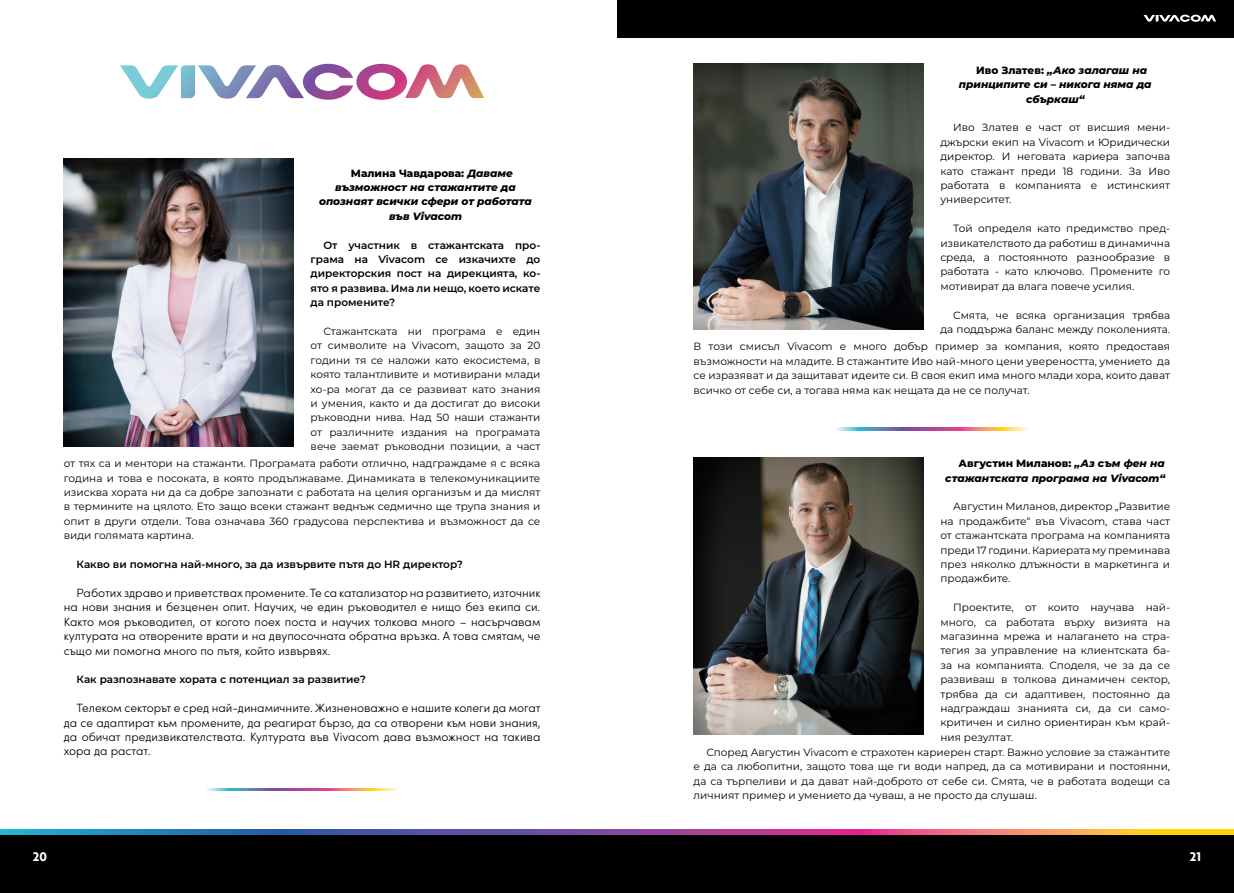
<style>
.page{position:relative;width:1234px;height:893px;background:#fff}
.page>*{position:absolute;margin:0;border:0;box-sizing:border-box;transform-origin:0 0}
.t1{font:700 13.5px "Agenda";color:#fff}
.t2{font:300 12px/14.4px "Sofia Pro";color:#000;text-align:justify}
.t3{font:10.5px/14.4px "Montserrat";color:#000;text-align:justify}
.t4{font:600 10.5px/14.4px "Montserrat";color:#000;text-align:justify}
.t5{font:italic 800 10.5px/14.4px "Montserrat";color:#000;text-align:right}
.t6{font:800 10.5px "Montserrat";color:#000}
.s1{font-style:italic}
.s2{font-style:normal}
</style>
<div class="page">
<img style="left:64px;top:159px;width:229px;height:287px">
<svg style="left:120px;top:64px;width:364px;height:36px"></svg>
<img style="left:693px;top:64px;width:230px;height:266px">
<img style="left:693px;top:457px;width:230px;height:278px">
<img style="left:207px;top:788px;width:191px;height:3px">
<img style="left:837px;top:428px;width:191px;height:2px">
<div style="left:0;top:832px;width:1233px;height:61px;background:#000"></div>
<div style="left:617px;top:0;width:616px;height:37px;background:#000"></div>
<svg style="left:1143px;top:15px;width:72px;height:7px"></svg>
<svg style="left:0;top:829px;width:1233px;height:6px;background:#8e6e8e"></svg>
<p class="t6" style="left:351px;top:165px;width:163px">Малина Чавдарова: <span class="s1">Даваме</span></p>
<p class="t5" style="left:335px;top:179px;width:182px">възможност на стажантите да</p>
<p class="t5" style="left:319px;top:194px;width:214px">опознаят всички сфери от работата</p>
<p class="t5" style="left:389px;top:208px;width:74px">във Vivacom</p>
<p class="t4" style="left:310px;top:237px;width:231px;text-indent:13px">От участник в стажантската про&shy;грама на Vivacom се изкачихте до директорския пост на дирекцията, ко&shy;ято я развива. Има ли нещо, което искате да промените?</p>
<p class="t3" style="left:310px;top:324px;width:231px;text-indent:13px">Стажантската ни програма е един от символите на Vivacom, защото за 20 години тя се наложи като екосистема, в която талантливите и мотивирани млади хо-ра могат да се развиват като знания и умения, както и да достигат до високи ръководни нива. Над 50 наши стажанти от различните издания на програмата вече заемат ръководни позиции, а част</p>
<p class="t3" style="left:64px;top:456px;width:478px">от тях са и ментори на стажанти. Програмата работи отлично, надграждаме я с всяка година и това е посоката, в която продължаваме. Динамиката в телекомуникациите изисква хората ни да са добре запознати с работата на целия организъм и да мислят в термините на цялото. Ето защо всеки стажант веднъж седмично ще трупа знания и опит в други отдели. Това означава 360 градусова перспектива и възможност да се види голямата картина.</p>
<p class="t4" style="left:77px;top:557px;width:388px">Какво ви помогна най-много, за да извървите пътя до HR директор?</p>
<p class="t2" style="left:64px;top:585px;width:478px;text-indent:13px">Работих здраво и приветствах промените. Те са катализатор на развитието, източник на нови знания и безценен опит. Научих, че един ръководител е нищо без екипа си.<br>Както моя ръководител, от когото поех поста и научих толкова много – насърчавам културата на отворените врати и на двупосочната обратна връзка. А това смятам, че също ми помогна много по пътя, който извървях.</p>
<p class="t4" style="left:77px;top:672px;width:291px">Как разпознавате хората с потенциал за развитие?</p>
<p class="t2" style="left:64px;top:700px;width:478px;text-indent:13px">Телеком секторът е сред най-динамичните. Жизненоважно е нашите колеги да могат да се адаптират към промените, да реагират бързо, да са отворени към нови знания, да обичат предизвикателствата. Културата във Vivacom дава възможност на такива хора да растат.</p>
<p class="t5" style="left:975px;top:62px;width:172px"><span class="s2">Иво Златев:</span> „Ако залагаш на</p>
<p class="t5" style="left:958px;top:77px;width:194px">принципите си – никога няма да</p>
<p class="t5" style="left:1025px;top:91px;width:60px">сбъркаш“</p>
<p class="t3" style="left:940px;top:120px;width:231px;text-indent:13px">Иво Златев е част от висшия мени&shy;джърски екип на Vivacom и Юридически директор. И неговата кариера започва като стажант преди 18 години. За Иво работата в компанията е истинският университет.</p>
<p class="t3" style="left:940px;top:221px;width:231px;text-indent:13px">Той определя като предимство пред&shy;извикателството да работиш в динамична среда, а постоянното разнообразие в работата - като ключово. Промените го мотивират да влага повече усилия.</p>
<p class="t3" style="left:940px;top:307px;width:231px;text-align:right">Смята, че всяка организация трябва да поддържа баланс между поколенията.</p>
<p class="t3" style="left:693px;top:339px;width:478px">В този смисъл Vivacom е много добър пример за компания, която предоставя възможности на младите. В стажантите Иво най-много цени увереността, умението да се изразяват и да защитават идеите си. В своя екип има много млади хора, които дават всичко от себе си, а тогава няма как нещата да не се получат.</p>
<p class="t5" style="left:945px;top:456px;width:221px"><span class="s2">Августин Миланов:</span> „Аз съм фен на стажантската програма на Vivacom“</p>
<p class="t3" style="left:940px;top:499px;width:231px;text-indent:13px">Августин Миланов, директор „Развитие на продажбите“ във Vivacom, става част от стажантската програма на компанията преди 17 години. Кариерата му преминава през няколко длъжности в маркетинга и продажбите.</p>
<p class="t3" style="left:952px;top:600px;width:218px">Проектите, от които научава най-</p>
<p class="t3" style="left:940px;top:614px;width:231px">много, са работата върху визията на</p>
<p class="t3" style="left:940px;top:629px;width:231px">магазинна мрежа и налагането на стра-</p>
<p class="t3" style="left:940px;top:643px;width:231px">тегия за управление на клиентската ба-</p>
<p class="t3" style="left:940px;top:658px;width:231px">за на компанията. Споделя, че за да се</p>
<p class="t3" style="left:940px;top:672px;width:231px">развиваш в толкова динамичен сектор,</p>
<p class="t3" style="left:940px;top:686px;width:231px">трябва да си адаптивен, постоянно да</p>
<p class="t3" style="left:940px;top:701px;width:231px">надграждаш знанията си, да си само-</p>
<p class="t3" style="left:940px;top:715px;width:231px">критичен и силно ориентиран към край-</p>
<p class="t3" style="left:940px;top:729px;width:74px">ния резултат.</p>
<p class="t3" style="left:706px;top:745px;width:465px">Според Августин Vivacom е страхотен кариерен старт. Важно условие за стажантите</p>
<p class="t3" style="left:693px;top:759px;width:478px">е да са любопитни, защото това ще ги води напред, да са мотивирани и постоянни,</p>
<p class="t3" style="left:693px;top:773px;width:478px">да са търпеливи и да дават най-доброто от себе си. Смята, че в работата водещи са</p>
<p class="t3" style="left:693px;top:788px;width:345px">личният пример и умението да чуваш, а не просто да слушаш.</p>
<p class="t1" style="left:33px;top:848px;width:16px">20</p>
<p class="t1" style="left:1189px;top:848px;width:13px">21</p>
</div>
